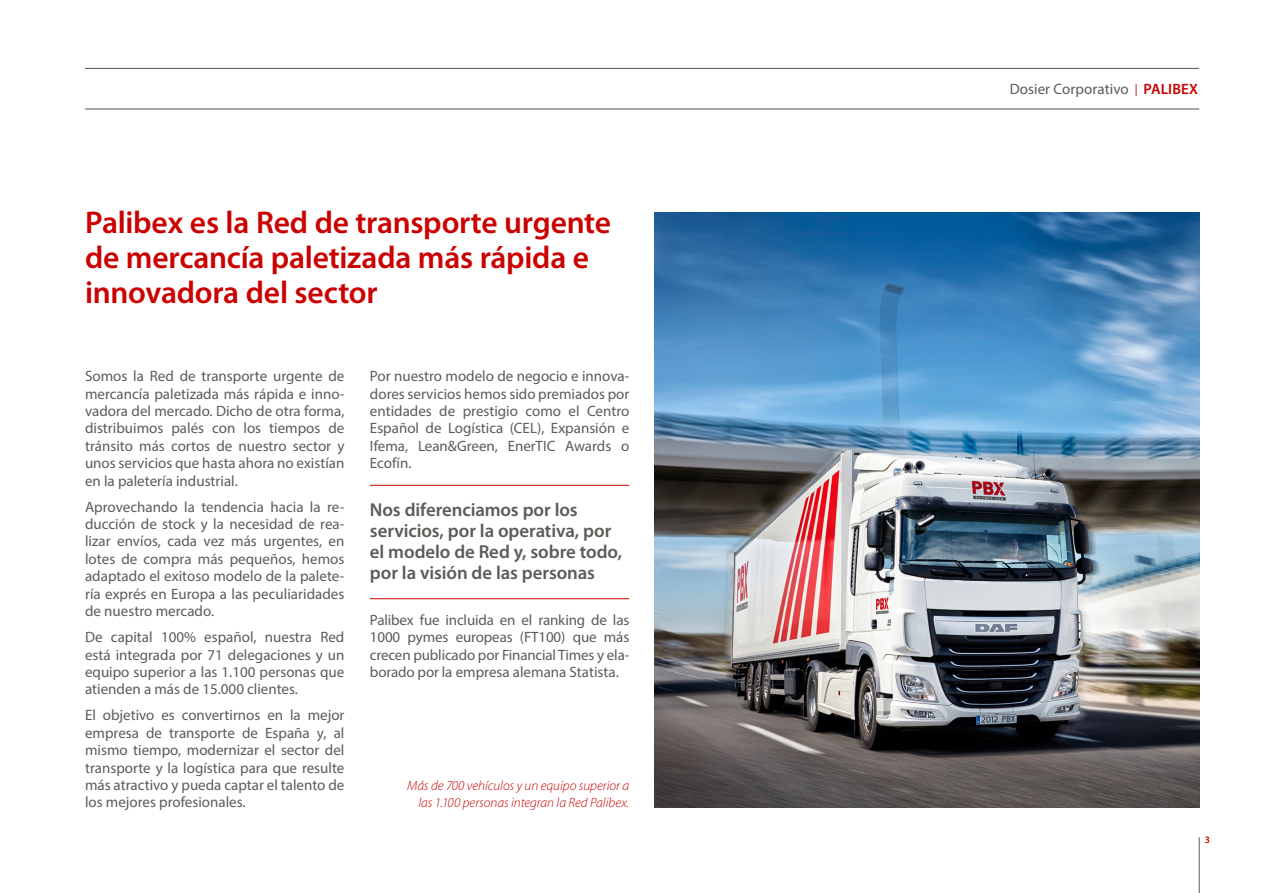
<style>
.page{position:relative;width:1263px;height:893px;background:#fff}
.page>*{position:absolute;margin:0;border:0;box-sizing:border-box;transform-origin:0 0}
.t1{font:600 31.5px/34.8px "Myriad Pro";letter-spacing:-.01em;color:#cb0000}
.t2{font:600 18.75px/21px "Myriad Pro";letter-spacing:-.005em;color:#5d5a57}
.t3{font:15px/17.4px "Myriad Pro";color:#5b5b5b;text-align:justify}
.t4{font:italic 300 13.5px/17.4px "Myriad Pro";color:#cb0000;text-align:right}
.t5{font:600 9.75px "Myriad Pro";color:#cb0000}
.s1{font-size:12.3px;color:#cb0000}
.s2{font-weight:600;color:#cb0000}
</style>
<div class="page">
<hr style="left:85px;top:108px;width:1114px;height:2px;background:#5b5b5b">
<hr style="left:85px;top:68px;width:1114px;height:1px;background:#5b5b5b">
<hr style="left:1199px;top:837px;width:1px;height:56px;background:#5b5b5b">
<img style="left:655px;top:213px;width:544px;height:595px">
<hr style="left:370px;top:485px;width:259px;height:1px;background:#cb0000">
<hr style="left:370px;top:598px;width:259px;height:1px;background:#cb0000">
<h1 class="t1" style="left:85px;top:204px;width:528px">Palibex es la Red de transporte urgente de mercancía paletizada más rápida e innovadora del sector</h1>
<p class="t3" style="left:85px;top:367px;width:261px">Somos la Red de transporte urgente de mercancía paletizada más rápida e inno&shy;vadora del mercado. Dicho de otra forma, distribuimos palés con los tiempos de tránsito más cortos de nuestro sector y unos servicios que hasta ahora no existían en la paletería industrial.</p>
<p class="t3" style="left:85px;top:498px;width:261px">Aprovechando la tendencia hacia la re&shy;ducción de stock y la necesidad de rea&shy;lizar envíos, cada vez más urgentes, en lotes de compra más pequeños, hemos adaptado el exitoso modelo de la palete&shy;ría exprés en Europa a las peculiaridades de nuestro mercado.</p>
<p class="t3" style="left:85px;top:628px;width:261px">De capital 100% español, nuestra Red está integrada por 71 delegaciones y un equipo superior a las 1.100 personas que atienden a más de 15.000 clientes.</p>
<p class="t3" style="left:85px;top:706px;width:261px">El objetivo es convertirnos en la mejor empresa de transporte de España y, al mismo tiempo, modernizar el sector del transporte y la logística para que resulte más atractivo y pueda captar el talento de los mejores profesionales.</p>
<p class="t3" style="left:370px;top:367px;width:261px">Por nuestro modelo de negocio e innova&shy;dores servicios hemos sido premiados por entidades de prestigio como el Centro Español de Logística (CEL), Expansión e Ifema, Lean&amp;Green, EnerTIC Awards o Ecofín.</p>
<p class="t2" style="left:370px;top:499px;width:254px">Nos diferenciamos por los servicios, por la operativa, por el modelo de Red y, sobre todo, por la visión de las personas</p>
<p class="t3" style="left:370px;top:611px;width:261px">Palibex fue incluida en el ranking de las 1000 pymes europeas (FT100) que más crecen publicado por Financial Times y ela&shy;borado por la empresa alemana Statista.</p>
<p class="t4" style="left:407px;top:777px;width:224px">Más de 700 vehículos y un equipo superior a las 1.100 personas integran la Red Palibex.</p>
<p class="t3" style="left:1010px;top:80px;width:190px">Dosier Corporativo <span class="s1">|</span> <span class="s2">PALIBEX</span></p>
<p class="t5" style="left:1205px;top:834px;width:7px">3</p>
</div>
